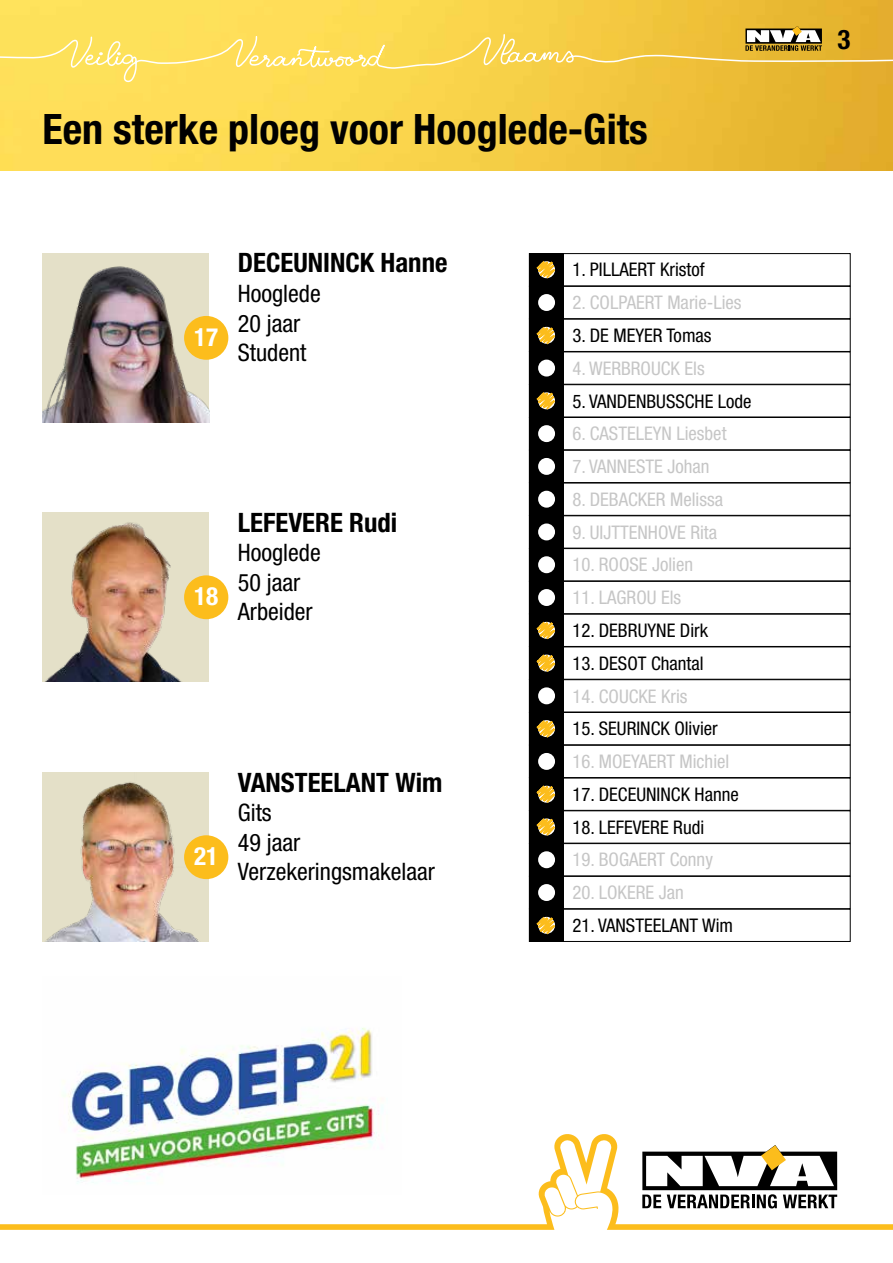
<style>
.page{position:relative;width:893px;height:1263px;background:#fff}
.page>*{position:absolute;margin:0;border:0;box-sizing:border-box;transform-origin:0 0}
.t1{font:700 condensed 42px "Helvetica Neue LT Std";color:#000}
.t2{font:700 condensed 27px "Helvetica Neue LT Std";color:#000}
.t3{font:700 condensed 26.7px "Helvetica Neue LT Std";color:#000}
.t4{font:700 condensed 25.2px "Helvetica Neue LT Std";color:#fff}
.t5{font:condensed 24.15px/29.5px "Helvetica Neue LT Std";color:#000}
.t6{font:condensed 18.75px "Helvetica Neue LT Std";color:#c6c6c6}
.t7{font:condensed 18.75px "Helvetica Neue LT Std";color:#000}
</style>
<div class="page">
<img style="left:0;top:0;width:893px;height:170px">
<svg style="left:0;top:26px;width:893px;height:56px;background:#f3d053"></svg>
<svg style="left:0;top:1134px;width:893px;height:96px"></svg>
<svg style="left:642px;top:1145px;width:195px;height:63px"></svg>
<img style="left:43px;top:1027px;width:359px;height:168px">
<img style="left:43px;top:253px;width:166px;height:169px">
<div style="left:184px;top:316px;width:44px;height:44px;background:#fcbd1c;border-radius:50%"></div>
<img style="left:43px;top:513px;width:166px;height:169px">
<div style="left:184px;top:575px;width:44px;height:44px;background:#fcbd1c;border-radius:50%"></div>
<img style="left:43px;top:773px;width:166px;height:169px">
<div style="left:184px;top:835px;width:44px;height:44px;background:#fcbd1c;border-radius:50%"></div>
<svg style="left:528px;top:253px;width:323px;height:689px"></svg>
<h1 class="t1" style="left:43px;top:104px;width:607px">Een sterke ploeg voor Hooglede-Gits</h1>
<h3 class="t4" style="left:194px;top:322px;width:26px">17</h3>
<h3 class="t3" style="left:238px;top:247px;width:211px">DECEUNINCK Hanne</h3>
<p class="t5" style="left:238px;top:278px;width:84px">Hooglede<br>20 jaar<br>Student</p>
<h3 class="t4" style="left:194px;top:581px;width:26px">18</h3>
<h3 class="t3" style="left:238px;top:506px;width:161px">LEFEVERE Rudi</h3>
<p class="t5" style="left:238px;top:538px;width:84px">Hooglede<br>50 jaar<br>Arbeider</p>
<h3 class="t4" style="left:194px;top:841px;width:26px">21</h3>
<h3 class="t3" style="left:238px;top:766px;width:206px">VANSTEELANT Wim</h3>
<p class="t5" style="left:238px;top:798px;width:199px">Gits<br>49 jaar<br>Verzekeringsmakelaar</p>
<p class="t7" style="left:572px;top:259px;width:134px">1. PILLAERT Kristof</p>
<p class="t6" style="left:572px;top:292px;width:171px">2. COLPAERT Marie-Lies</p>
<p class="t7" style="left:572px;top:324px;width:141px">3. DE MEYER Tomas</p>
<p class="t6" style="left:572px;top:357px;width:134px">4. WERBROUCK Els</p>
<p class="t7" style="left:572px;top:390px;width:181px">5. VANDENBUSSCHE Lode</p>
<p class="t6" style="left:572px;top:423px;width:156px">6. CASTELEYN Liesbet</p>
<p class="t6" style="left:572px;top:456px;width:139px">7. VANNESTE Johan</p>
<p class="t6" style="left:572px;top:488px;width:152px">8. DEBACKER Melissa</p>
<p class="t6" style="left:572px;top:521px;width:146px">9. UIJTTENHOVE Rita</p>
<p class="t6" style="left:572px;top:554px;width:122px">10. ROOSE Jolien</p>
<p class="t6" style="left:572px;top:587px;width:110px">11. LAGROU Els</p>
<p class="t7" style="left:572px;top:619px;width:137px">12. DEBRUYNE Dirk</p>
<p class="t7" style="left:572px;top:652px;width:133px">13. DESOT Chantal</p>
<p class="t6" style="left:572px;top:685px;width:117px">14. COUCKE Kris</p>
<p class="t7" style="left:572px;top:718px;width:147px">15. SEURINCK Olivier</p>
<p class="t6" style="left:572px;top:751px;width:158px">16. MOEYAERT Michiel</p>
<p class="t7" style="left:572px;top:783px;width:168px">17. DECEUNINCK Hanne</p>
<p class="t7" style="left:572px;top:816px;width:133px">18. LEFEVERE Rudi</p>
<p class="t6" style="left:572px;top:849px;width:142px">19. BOGAERT Conny</p>
<p class="t6" style="left:572px;top:882px;width:113px">20. LOKERE Jan</p>
<p class="t7" style="left:572px;top:914px;width:162px">21. VANSTEELANT Wim</p>
<h2 class="t2" style="left:837px;top:23px;width:14px">3</h2>
</div>
